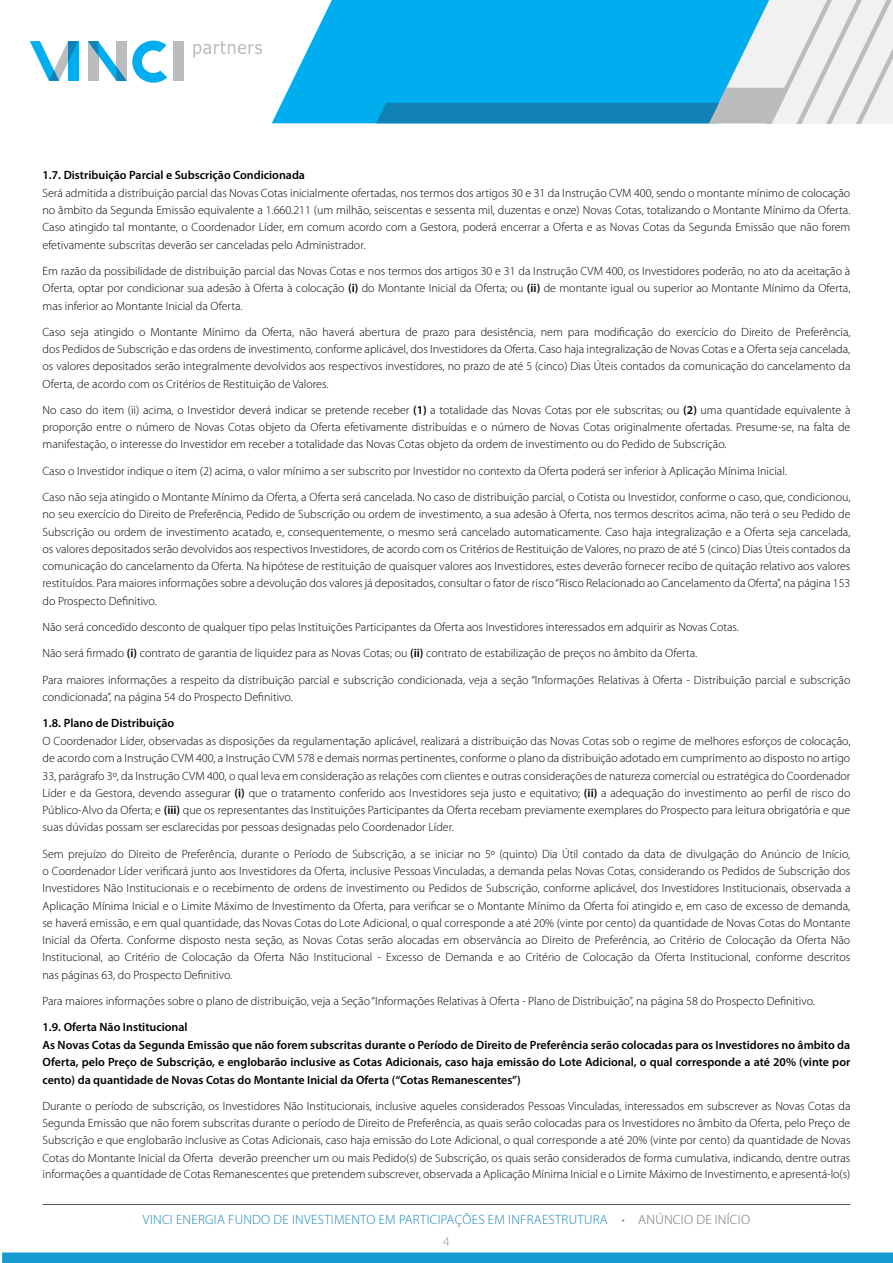
<style>
.page{position:relative;width:893px;height:1263px;background:#fff}
.page>*{position:absolute;margin:0;border:0;box-sizing:border-box;transform-origin:0 0}
.t1{font:300 13.5px/21.8px "Myriad Pro";letter-spacing:.02em;color:#1a85b5;text-align:center}
.t2{font:300 12px/17.2px "Myriad Pro";color:#000;text-align:justify}
.t3{font:600 12px/17.4px "Myriad Pro";color:#000}
.s1{font-weight:600}
.s2{color:#6da0c6}
.s3{color:#6d6e71}
</style>
<div class="page">
<div style="left:2px;top:1252px;width:891px;height:11px;background:#179bd0"></div>
<hr style="left:43px;top:1204px;width:807px;height:1px;background:#58595b">
<svg style="left:272px;top:0;width:104px;height:123px;fill:#00aeef"></svg>
<svg style="left:376px;top:0;width:516px;height:123px"></svg>
<div style="left:173px;top:41px;width:11px;height:40px;background:#babcbe"></div>
<svg style="left:30px;top:41px;width:48px;height:40px"></svg>
<svg style="left:88px;top:41px;width:79px;height:42px"></svg>
<svg style="left:193px;top:41px;width:69px;height:17px"></svg>
<p class="t3" style="left:43px;top:166px;width:264px">1.7. Distribuição Parcial e Subscrição Condicionada</p>
<p class="t2" style="left:43px;top:185px;width:809px">Será admitida a distribuição parcial das Novas Cotas inicialmente ofertadas, nos termos dos artigos 30 e 31 da Instrução CVM 400, sendo o montante mínimo de colocação no âmbito da Segunda Emissão equivalente a 1.660.211 (um milhão, seiscentas e sessenta mil, duzentas e onze) Novas Cotas, totalizando o Montante Mínimo da Oferta.<br>Caso atingido tal montante, o Coordenador Líder, em comum acordo com a Gestora, poderá encerrar a Oferta e as Novas Cotas da Segunda Emissão que não forem efetivamente subscritas deverão ser canceladas pelo Administrador.</p>
<p class="t2" style="left:43px;top:263px;width:809px">Em razão da possibilidade de distribuição parcial das Novas Cotas e nos termos dos artigos 30 e 31 da Instrução CVM 400, os Investidores poderão, no ato da aceitação à Oferta, optar por condicionar sua adesão à Oferta à colocação <span class="s1">(i)</span> do Montante Inicial da Oferta; ou <span class="s1">(ii)</span> de montante igual ou superior ao Montante Mínimo da Oferta, mas inferior ao Montante Inicial da Oferta.</p>
<p class="t2" style="left:43px;top:323px;width:809px">Caso seja atingido o Montante Mínimo da Oferta, não haverá abertura de prazo para desistência, nem para modificação do exercício do Direito de Preferência, dos Pedidos de Subscrição e das ordens de investimento, conforme aplicável, dos Investidores da Oferta. Caso haja integralização de Novas Cotas e a Oferta seja cancelada, os valores depositados serão integralmente devolvidos aos respectivos investidores, no prazo de até 5 (cinco) Dias Úteis contados da comunicação do cancelamento da Oferta, de acordo com os Critérios de Restituição de Valores.</p>
<p class="t2" style="left:43px;top:402px;width:809px">No caso do item (ii) acima, o Investidor deverá indicar se pretende receber <span class="s1">(1)</span> a totalidade das Novas Cotas por ele subscritas; ou <span class="s1">(2)</span> uma quantidade equivalente à proporção entre o número de Novas Cotas objeto da Oferta efetivamente distribuídas e o número de Novas Cotas originalmente ofertadas. Presume-se, na falta de manifestação, o interesse do Investidor em receber a totalidade das Novas Cotas objeto da ordem de investimento ou do Pedido de Subscrição.</p>
<p class="t2" style="left:43px;top:458px;width:809px;line-height:26.4px">Caso o Investidor indique o item (2) acima, o valor mínimo a ser subscrito por Investidor no contexto da Oferta poderá ser inferior à Aplicação Mínima Inicial.<br>Caso não seja atingido o Montante Mínimo da Oferta, a Oferta será cancelada. No caso de distribuição parcial, o Cotista ou Investidor, conforme o caso, que, condicionou,</p>
<p class="t2" style="left:43px;top:506px;width:809px">no seu exercício do Direito de Preferência, Pedido de Subscrição ou ordem de investimento, a sua adesão à Oferta, nos termos descritos acima, não terá o seu Pedido de Subscrição ou ordem de investimento acatado, e, consequentemente, o mesmo será cancelado automaticamente. Caso haja integralização e a Oferta seja cancelada, os valores depositados serão devolvidos aos respectivos Investidores, de acordo com os Critérios de Restituição de Valores, no prazo de até 5 (cinco) Dias Úteis contados da comunicação do cancelamento da Oferta. Na hipótese de restituição de quaisquer valores aos Investidores, estes deverão fornecer recibo de quitação relativo aos valores restituídos. Para maiores informações sobre a devolução dos valores já depositados, consultar o fator de risco “Risco Relacionado ao Cancelamento da Oferta”, na página 153 do Prospecto Definitivo.</p>
<p class="t2" style="left:43px;top:614px;width:809px;line-height:26.4px;text-align:left">Não será concedido desconto de qualquer tipo pelas Instituições Participantes da Oferta aos Investidores interessados em adquirir as Novas Cotas.<br>Não será firmado <span class="s1">(i)</span> contrato de garantia de liquidez para as Novas Cotas; ou <span class="s1">(ii)</span> contrato de estabilização de preços no âmbito da Oferta.<br>Para maiores informações a respeito da distribuição parcial e subscrição condicionada, veja a seção “Informações Relativas à Oferta - Distribuição parcial e subscrição</p>
<p class="t2" style="left:43px;top:688px;width:252px">condicionada”, na página 54 do Prospecto Definitivo.</p>
<p class="t3" style="left:43px;top:714px;width:133px">1.8. Plano de Distribuição</p>
<p class="t2" style="left:43px;top:733px;width:809px">O Coordenador Líder, observadas as disposições da regulamentação aplicável, realizará a distribuição das Novas Cotas sob o regime de melhores esforços de colocação, de acordo com a Instrução CVM 400, a Instrução CVM 578 e demais normas pertinentes, conforme o plano da distribuição adotado em cumprimento ao disposto no artigo 33, parágrafo 3º, da Instrução CVM 400, o qual leva em consideração as relações com clientes e outras considerações de natureza comercial ou estratégica do Coordenador Líder e da Gestora, devendo assegurar <span class="s1">(i)</span> que o tratamento conferido aos Investidores seja justo e equitativo; <span class="s1">(ii)</span> a adequação do investimento ao perfil de risco do Público-Alvo da Oferta; e <span class="s1">(iii)</span> que os representantes das Instituições Participantes da Oferta recebam previamente exemplares do Prospecto para leitura obrigatória e que suas dúvidas possam ser esclarecidas por pessoas designadas pelo Coordenador Líder.</p>
<p class="t2" style="left:43px;top:845px;width:809px">Sem prejuízo do Direito de Preferência, durante o Período de Subscrição, a se iniciar no 5º (quinto) Dia Útil contado da data de divulgação do Anúncio de Início, o Coordenador Líder verificará junto aos Investidores da Oferta, inclusive Pessoas Vinculadas, a demanda pelas Novas Cotas, considerando os Pedidos de Subscrição dos Investidores Não Institucionais e o recebimento de ordens de investimento ou Pedidos de Subscrição, conforme aplicável, dos Investidores Institucionais, observada a Aplicação Mínima Inicial e o Limite Máximo de Investimento da Oferta, para verificar se o Montante Mínimo da Oferta foi atingido e, em caso de excesso de demanda, se haverá emissão, e em qual quantidade, das Novas Cotas do Lote Adicional, o qual corresponde a até 20% (vinte por cento) da quantidade de Novas Cotas do Montante Inicial da Oferta. Conforme disposto nesta seção, as Novas Cotas serão alocadas em observância ao Direito de Preferência, ao Critério de Colocação da Oferta Não Institucional, ao Critério de Colocação da Oferta Não Institucional - Excesso de Demanda e ao Critério de Colocação da Oferta Institucional, conforme descritos nas páginas 63, do Prospecto Definitivo.</p>
<p class="t2" style="left:43px;top:992px;width:774px">Para maiores informações sobre o plano de distribuição, veja a Seção “Informações Relativas à Oferta - Plano de Distribuição”, na página 58 do Prospecto Definitivo.</p>
<p class="t3" style="left:43px;top:1018px;width:809px">1.9. Oferta Não Institucional<br>As Novas Cotas da Segunda Emissão que não forem subscritas durante o Período de Direito de Preferência serão colocadas para os Investidores no âmbito da Oferta, pelo Preço de Subscrição, e englobarão inclusive as Cotas Adicionais, caso haja emissão do Lote Adicional, o qual corresponde a até 20% (vinte por cento) da quantidade de Novas Cotas do Montante Inicial da Oferta (“Cotas Remanescentes”)</p>
<p class="t2" style="left:43px;top:1097px;width:809px">Durante o período de subscrição, os Investidores Não Institucionais, inclusive aqueles considerados Pessoas Vinculadas, interessados em subscrever as Novas Cotas da Segunda Emissão que não forem subscritas durante o período de Direito de Preferência, as quais serão colocadas para os Investidores no âmbito da Oferta, pelo Preço de Subscrição e que englobarão inclusive as Cotas Adicionais, caso haja emissão do Lote Adicional, o qual corresponde a até 20% (vinte por cento) da quantidade de Novas Cotas do Montante Inicial da Oferta deverão preencher um ou mais Pedido(s) de Subscrição, os quais serão considerados de forma cumulativa, indicando, dentre outras</p>
<p class="t2" style="left:43px;top:1165px;width:809px">informações a quantidade de Cotas Remanescentes que pretendem subscrever, observada a Aplicação Mínima Inicial e o Limite Máximo de Investimento, e apresentá-lo(s)</p>
<p class="t1" style="left:143px;top:1209px;width:609px">VINCI ENERGIA FUNDO DE INVESTIMENTO EM PARTICIPAÇÕES EM INFRAESTRUTURA <span class="s2">•</span> <span class="s3">ANÚNCIO DE INÍCIO<br></span><span class="s2">4</span></p>
</div>
